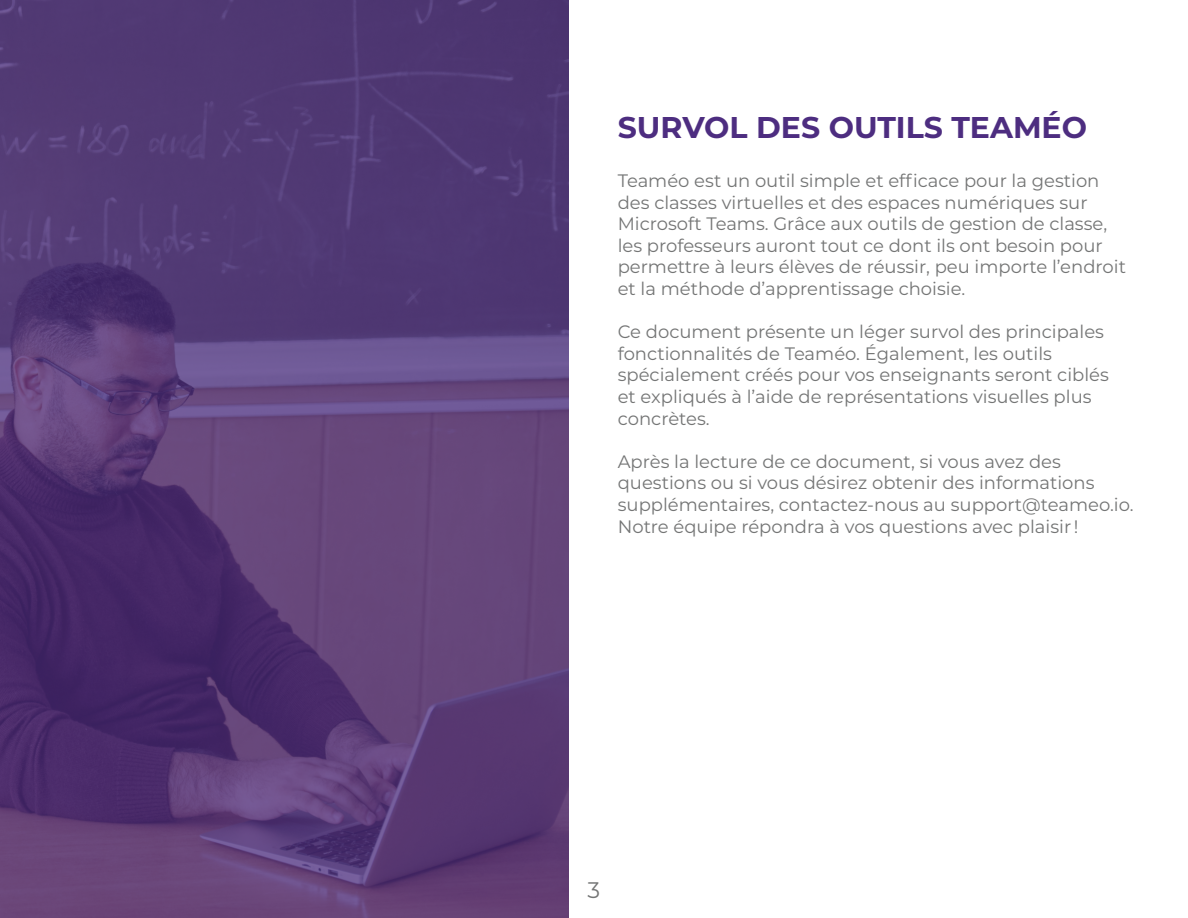
<style>
.page{position:relative;width:1188px;height:918px;background:#fff}
.page>*{position:absolute;margin:0;border:0;box-sizing:border-box;transform-origin:0 0}
.Titre{font:700 30px "Montserrat";color:#4d2d80}
.t1{font:22.5px "Montserrat";color:#747575}
.Body{font:18px/21.6px "Montserrat";color:#747575}
</style>
<div class="page">
<svg style="left:0;top:0;width:568px;height:918px"></svg>
<p class="Titre" style="left:618px;top:106px;width:471px">SURVOL DES OUTILS TEAMÉO</p>
<p class="Body" style="left:618px;top:169px;width:510px">Teaméo est un outil simple et efficace pour la gestion des classes virtuelles et des espaces numériques sur Microsoft Teams. Grâce aux outils de gestion de classe, les professeurs auront tout ce dont ils ont besoin pour permettre à leurs élèves de réussir, peu importe l’endroit et la méthode d’apprentissage choisie.</p>
<p class="Body" style="left:618px;top:320px;width:493px">Ce document présente un léger survol des principales fonctionnalités de Teaméo. Également, les outils spécialement créés pour vos enseignants seront ciblés et expliqués à l’aide de représentations visuelles plus concrètes.</p>
<p class="Body" style="left:618px;top:450px;width:517px">Après la lecture de ce document, si vous avez des questions ou si vous désirez obtenir des informations supplémentaires, contactez-nous au support@teameo.io.<br>Notre équipe répondra à vos questions avec plaisir !</p>
<p class="t1" style="left:588px;top:874px;width:14px">3</p>
</div>
